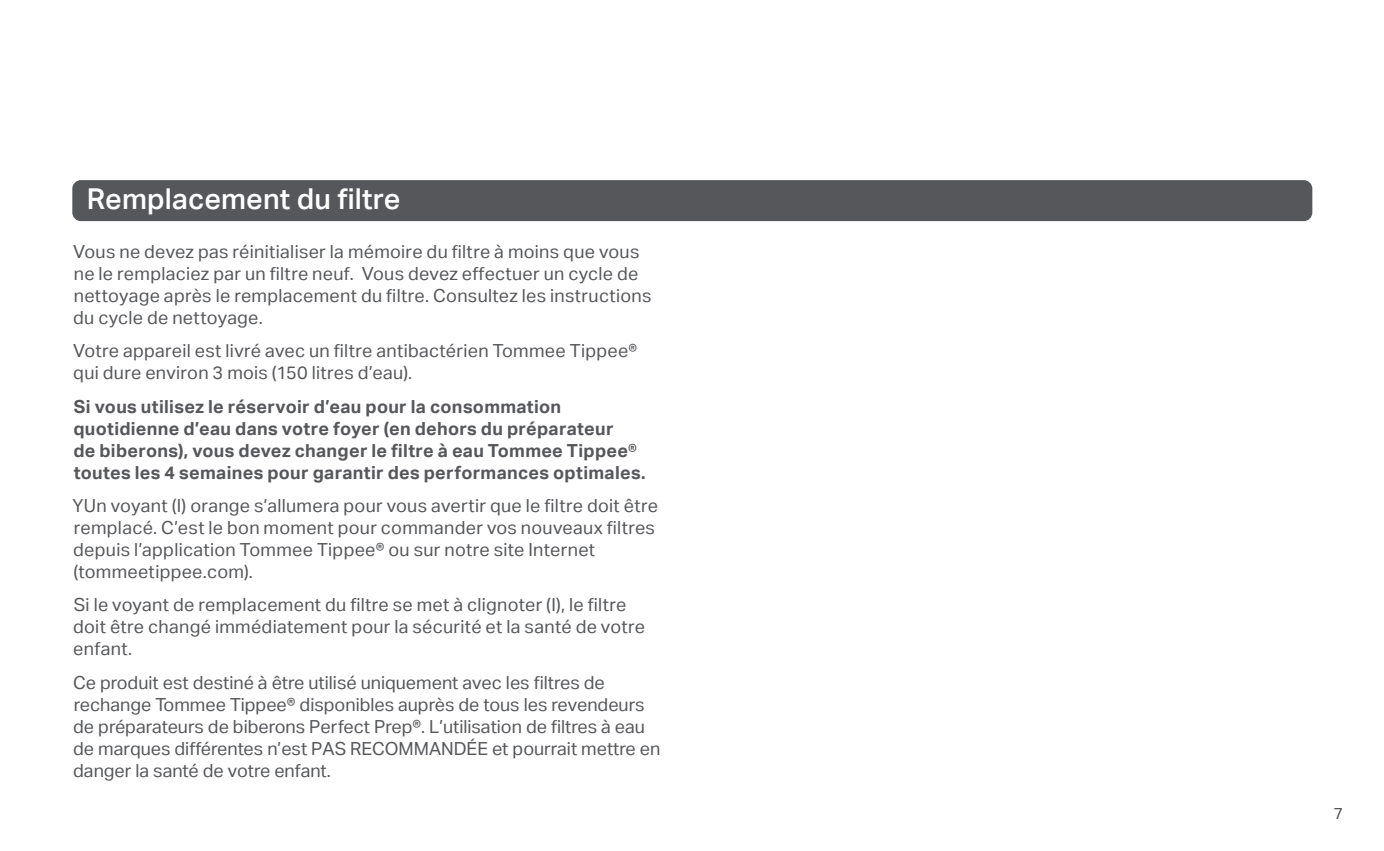
<style>
.page{position:relative;width:1384px;height:851px;background:#fff}
.page>*{position:absolute;margin:0;border:0;box-sizing:border-box;transform-origin:0 0}
.t1{font:500 28.8px "Aktiv Grotesk";letter-spacing:.005em;color:#fff}
.t2{font:18px/22px "Aktiv Grotesk";letter-spacing:.015em;color:#55575a}
.t3{font:700 18px/22px "Aktiv Grotesk";letter-spacing:.015em;color:#55575a}
.t4{font:16px "Aktiv Grotesk";color:#55575a}
</style>
<div class="page">
<div style="left:72px;top:180px;width:1240px;height:41px;background:#55575a;border-radius:9px"></div>
<h1 class="t1" style="left:87px;top:181px;width:315px">Remplacement du filtre</h1>
<p class="t2" style="left:73px;top:240px;width:580px">Vous ne devez pas réinitialiser la mémoire du filtre à moins que vous ne le remplaciez par un filtre neuf. Vous devez effectuer un cycle de nettoyage après le remplacement du filtre. Consultez les instructions du cycle de nettoyage.</p>
<p class="t2" style="left:73px;top:339px;width:565px">Votre appareil est livré avec un filtre antibactérien Tommee Tippee® qui dure environ 3 mois (150 litres d’eau).</p>
<p class="t3" style="left:73px;top:395px;width:574px">Si vous utilisez le réservoir d’eau pour la consommation quotidienne d’eau dans votre foyer (en dehors du préparateur<br>de biberons), vous devez changer le filtre à eau Tommee Tippee® toutes les 4 semaines pour garantir des performances optimales.</p>
<p class="t2" style="left:72px;top:494px;width:587px">YUn voyant (I) orange s’allumera pour vous avertir que le filtre doit être remplacé. C’est le bon moment pour commander vos nouveaux filtres depuis l’application Tommee Tippee® ou sur notre site Internet (tommeetippee.com).</p>
<p class="t2" style="left:73px;top:593px;width:573px">Si le voyant de remplacement du filtre se met à clignoter (I), le filtre doit être changé immédiatement pour la sécurité et la santé de votre enfant.</p>
<p class="t2" style="left:73px;top:671px;width:588px">Ce produit est destiné à être utilisé uniquement avec les filtres de rechange Tommee Tippee® disponibles auprès de tous les revendeurs de préparateurs de biberons Perfect Prep®. L’utilisation de filtres à eau de marques différentes n’est PAS RECOMMANDÉE et pourrait mettre en danger la santé de votre enfant.</p>
<p class="t4" style="left:1333px;top:804px;width:11px">7</p>
</div>
